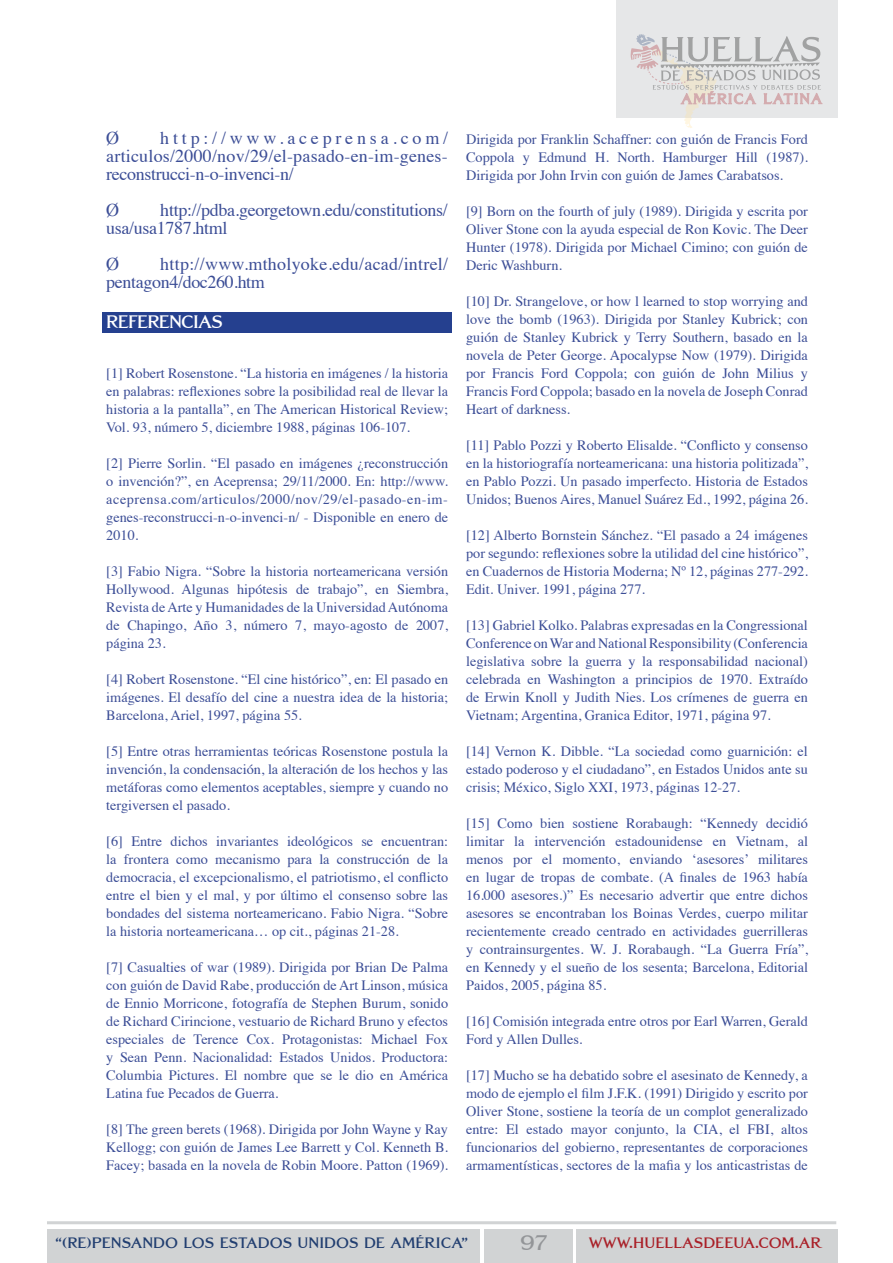
<style>
.page{position:relative;width:893px;height:1263px;background:#fff}
.page>*{position:absolute;margin:0;border:0;box-sizing:border-box;transform-origin:0 0}
.t1{font:700 21px "Grand Central";color:#939598}
.t2{font:18px/18px "Times";letter-spacing:-.015em;color:#3b4d96;text-align:justify}
.t3{font:18px/18px "Times";letter-spacing:.015em;color:#3b4d96}
.t4{font:700 18px "Grand Central";letter-spacing:-.04em;color:#fff}
.t5{font:700 15px "Grand Central";color:#213e70}
.t6{font:700 15px "Grand Central";color:#a91f27}
.t7{font:14.25px/18px "Times";color:#3b4d96;text-align:justify}
</style>
<div class="page">
<div style="left:576px;top:1229px;width:262px;height:33px;background:#d1d3d4"></div>
<div style="left:47px;top:1229px;width:432px;height:33px;background:#d1d3d4"></div>
<hr style="left:47px;top:1221px;width:789px;height:3px;background:#d1d3d4">
<div style="left:617px;top:0;width:221px;height:117px;background:#e6e7e8"></div>
<svg style="left:631px;top:34px;width:191px;height:94px"></svg>
<div style="left:484px;top:1229px;width:89px;height:33px;background:#d1d3d4"></div>
<div style="left:102px;top:312px;width:350px;height:21px;background:#25408f"></div>
<p class="t2" style="left:106px;top:127px;width:14px">Ø</p>
<p class="t2" style="left:106px;top:127px;width:343px;text-indent:54px">http://www.aceprensa.com/ articulos/2000/nov/29/el-pasado-en-im-genes&shy;reconstrucci-n-o-invenci-n/</p>
<p class="t2" style="left:106px;top:199px;width:14px">Ø</p>
<p class="t2" style="left:106px;top:199px;width:343px;text-indent:54px">http://pdba.georgetown.edu/constitutions/ usa/usa1787.html</p>
<p class="t2" style="left:106px;top:253px;width:14px">Ø</p>
<p class="t3" style="left:106px;top:253px;width:343px;text-indent:54px">http://www.mtholyoke.edu/acad/intrel/ pentagon4/doc260.htm</p>
<p class="t4" style="left:106px;top:311px;width:118px">REFERENCIAS</p>
<p class="t7" style="left:106px;top:363px;width:343px">[1] Robert Rosenstone. “La historia en imágenes / la historia en palabras: reflexiones sobre la posibilidad real de llevar la historia a la pantalla”, en The American Historical Review; Vol. 93, número 5, diciembre 1988, páginas 106-107.</p>
<p class="t7" style="left:106px;top:453px;width:343px">[2] Pierre Sorlin. “El pasado en imágenes ¿reconstrucción o invención?”, en Aceprensa; 29/11/2000. En: http://www. aceprensa.com/articulos/2000/nov/29/el-pasado-en-im&shy;genes-reconstrucci-n-o-invenci-n/ - Disponible en enero de 2010.</p>
<p class="t7" style="left:106px;top:561px;width:343px">[3] Fabio Nigra. “Sobre la historia norteamericana versión Hollywood. Algunas hipótesis de trabajo”, en Siembra, Revista de Arte y Humanidades de la Universidad Autónoma de Chapingo, Año 3, número 7, mayo-agosto de 2007, página 23.</p>
<p class="t7" style="left:106px;top:669px;width:343px">[4] Robert Rosenstone. “El cine histórico”, en: El pasado en imágenes. El desafío del cine a nuestra idea de la historia; Barcelona, Ariel, 1997, página 55.</p>
<p class="t7" style="left:106px;top:741px;width:343px">[5] Entre otras herramientas teóricas Rosenstone postula la invención, la condensación, la alteración de los hechos y las metáforas como elementos aceptables, siempre y cuando no tergiversen el pasado.</p>
<p class="t7" style="left:106px;top:831px;width:343px">[6] Entre dichos invariantes ideológicos se encuentran: la frontera como mecanismo para la construcción de la democracia, el excepcionalismo, el patriotismo, el conflicto entre el bien y el mal, y por último el consenso sobre las bondades del sistema norteamericano. Fabio Nigra. “Sobre la historia norteamericana… op cit., páginas 21-28.</p>
<p class="t7" style="left:106px;top:957px;width:343px">[7] Casualties of war (1989). Dirigida por Brian De Palma con guión de David Rabe, producción de Art Linson, música de Ennio Morricone, fotografía de Stephen Burum, sonido de Richard Cirincione, vestuario de Richard Bruno y efectos especiales de Terence Cox. Protagonistas: Michael Fox y Sean Penn. Nacionalidad: Estados Unidos. Productora:<br>Columbia Pictures. El nombre que se le dio en América Latina fue Pecados de Guerra.</p>
<p class="t7" style="left:106px;top:1119px;width:343px">[8] The green berets (1968). Dirigida por John Wayne y Ray Kellogg; con guión de James Lee Barrett y Col. Kenneth B.<br>Facey; basada en la novela de Robin Moore. Patton (1969).</p>
<p class="t7" style="left:466px;top:129px;width:343px">Dirigida por Franklin Schaffner: con guión de Francis Ford Coppola y Edmund H. North. Hamburger Hill (1987).<br>Dirigida por John Irvin con guión de James Carabatsos.</p>
<p class="t7" style="left:466px;top:201px;width:343px">[9] Born on the fourth of july (1989). Dirigida y escrita por Oliver Stone con la ayuda especial de Ron Kovic. The Deer Hunter (1978). Dirigida por Michael Cimino; con guión de Deric Washburn.</p>
<p class="t7" style="left:466px;top:291px;width:343px">[10] Dr. Strangelove, or how l learned to stop worrying and love the bomb (1963). Dirigida por Stanley Kubrick; con guión de Stanley Kubrick y Terry Southern, basado en la novela de Peter George. Apocalypse Now (1979). Dirigida por Francis Ford Coppola; con guión de John Milius y Francis Ford Coppola; basado en la novela de Joseph Conrad Heart of darkness.</p>
<p class="t7" style="left:466px;top:435px;width:343px">[11] Pablo Pozzi y Roberto Elisalde. “Conflicto y consenso en la historiografía norteamericana: una historia politizada”, en Pablo Pozzi. Un pasado imperfecto. Historia de Estados Unidos; Buenos Aires, Manuel Suárez Ed., 1992, página 26.</p>
<p class="t7" style="left:466px;top:525px;width:343px">[12] Alberto Bornstein Sánchez. “El pasado a 24 imágenes por segundo: reflexiones sobre la utilidad del cine histórico”, en Cuadernos de Historia Moderna; Nº 12, páginas 277-292.<br>Edit. Univer. 1991, página 277.</p>
<p class="t7" style="left:466px;top:615px;width:343px">[13] Gabriel Kolko. Palabras expresadas en la Congressional Conference on War and National Responsibility (Conferencia legislativa sobre la guerra y la responsabilidad nacional) celebrada en Washington a principios de 1970. Extraído de Erwin Knoll y Judith Nies. Los crímenes de guerra en Vietnam; Argentina, Granica Editor, 1971, página 97.</p>
<p class="t7" style="left:466px;top:741px;width:343px">[14] Vernon K. Dibble. “La sociedad como guarnición: el estado poderoso y el ciudadano”, en Estados Unidos ante su crisis; México, Siglo XXI, 1973, páginas 12-27.</p>
<p class="t7" style="left:466px;top:813px;width:343px">[15] Como bien sostiene Rorabaugh: “Kennedy decidió limitar la intervención estadounidense en Vietnam, al menos por el momento, enviando ‘asesores’ militares en lugar de tropas de combate. (A finales de 1963 había 16.000 asesores.)” Es necesario advertir que entre dichos asesores se encontraban los Boinas Verdes, cuerpo militar recientemente creado centrado en actividades guerrilleras y contrainsurgentes. W. J. Rorabaugh. “La Guerra Fría”, en Kennedy y el sueño de los sesenta; Barcelona, Editorial Paidos, 2005, página 85.</p>
<p class="t7" style="left:466px;top:1011px;width:343px">[16] Comisión integrada entre otros por Earl Warren, Gerald<br>Ford y Allen Dulles.</p>
<p class="t7" style="left:466px;top:1065px;width:343px">[17] Mucho se ha debatido sobre el asesinato de Kennedy, a modo de ejemplo el film J.F.K. (1991) Dirigido y escrito por Oliver Stone, sostiene la teoría de un complot generalizado entre: El estado mayor conjunto, la CIA, el FBI, altos funcionarios del gobierno, representantes de corporaciones armamentísticas, sectores de la mafia y los anticastristas de</p>
<p class="t5" style="left:55px;top:1234px;width:415px">“(RE)PENSANDO LOS ESTADOS UNIDOS DE AMÉRICA”</p>
<h1 class="t1" style="left:520px;top:1230px;width:29px">97</h1>
<p class="t6" style="left:589px;top:1234px;width:234px">WWW.HUELLASDEEUA.COM.AR</p>
</div>
